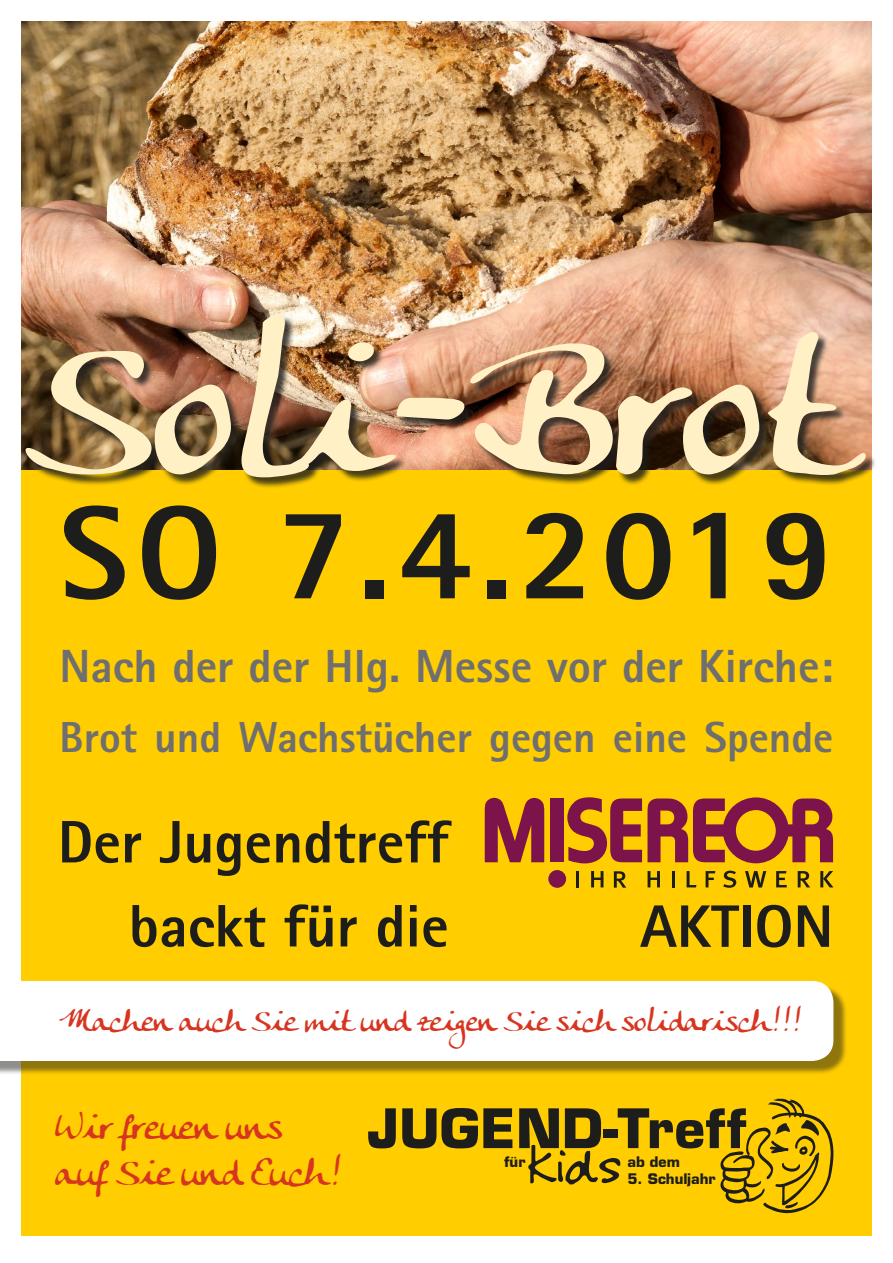
<style>
.page{position:relative;width:893px;height:1263px;background:#fff}
.page>*{position:absolute;margin:0;border:0;box-sizing:border-box;transform-origin:0 0}
.t1{font:199.05px "Anke Calligraphic FG";color:#fff0c6}
.t2{font:800 132.45px "Rotis Sans Serif";letter-spacing:.06em;color:#1d1d1b}
.t3{font:64.65px "Cheryl Hand";color:#1d1d1b}
.t4{font:800 60px "Rotis Sans Serif";color:#1d1d1b}
.t5{font:700 52.95px "Eurostile";color:#1d1d1b}
.t6{font:800 46.5px "Rotis Sans Serif";color:#706f6f}
.t7{font:800 43.5px "Rotis Sans Serif";color:#706f6f}
.t8{font:37.05px "Anke Calligraphic FG";color:#d7351f}
.t9{font:30px "Anke Calligraphic FG";color:#d7351f}
.t10{font:700 14.25px "Eurostile";color:#1d1d1b}
</style>
<div class="page">
<img style="left:21px;top:21px;width:851px;height:449px">
<div style="left:21px;top:470px;width:851px;height:765px;background:#ffcd00"></div>
<div style="left:27px;top:315px;width:850px;height:174px;background:#1d1d1b;opacity:.8"></div>
<div style="left:0;top:985px;width:847px;height:89px;background:#1d1d1b;opacity:.5"></div>
<div style="left:0;top:981px;width:833px;height:80px;background:#fff"></div>
<svg style="left:485px;top:798px;width:59px;height:64px"></svg>
<div style="left:551px;top:798px;width:13px;height:64px;background:#7d134b"></div>
<div style="left:548px;top:870px;width:18px;height:18px;background:#7d134b;border-radius:50%"></div>
<svg style="left:567px;top:797px;width:266px;height:66px"></svg>
<svg style="left:648px;top:871px;width:12px;height:16px"></svg>
<hr style="left:672px;top:871px;width:3px;height:16px;background:#1d1d1b">
<svg style="left:687px;top:871px;width:9px;height:16px"></svg>
<svg style="left:706px;top:871px;width:9px;height:16px"></svg>
<svg style="left:723px;top:871px;width:13px;height:17px"></svg>
<svg style="left:745px;top:871px;width:21px;height:16px"></svg>
<svg style="left:776px;top:871px;width:11px;height:16px"></svg>
<svg style="left:798px;top:871px;width:12px;height:16px"></svg>
<svg style="left:820px;top:871px;width:13px;height:16px"></svg>
<hr style="left:576px;top:871px;width:3px;height:16px;background:#1d1d1b">
<svg style="left:591px;top:871px;width:12px;height:16px"></svg>
<svg style="left:614px;top:871px;width:12px;height:17px"></svg>
<svg style="left:720px;top:1098px;width:114px;height:115px"></svg>
<p class="t1" style="left:26px;top:289px;width:822px">Soli-Brot</p>
<p class="t2" style="left:60px;top:469px;width:775px">SO 7.4.2019</p>
<p class="t6" style="left:60px;top:637px;width:775px">Nach der der Hlg. Messe vor der Kirche:</p>
<p class="t7" style="left:60px;top:710px;width:775px">Brot und Wachstücher gegen eine Spende</p>
<p class="t4" style="left:58px;top:804px;width:393px">Der Jugendtreff</p>
<p class="t4" style="left:129px;top:888px;width:321px">backt für die</p>
<p class="t4" style="left:640px;top:888px;width:195px">AKTION</p>
<p class="t9" style="left:60px;top:1003px;width:743px">Machen auch Sie mit und zeigen Sie sich solidarisch!!!</p>
<p class="t8" style="left:55px;top:1105px;width:229px">Wir freuen uns</p>
<p class="t8" style="left:55px;top:1151px;width:287px">auf Sie und Euch!</p>
<p class="t5" style="left:367px;top:1096px;width:381px">JUGEND-Treff</p>
<p class="t10" style="left:504px;top:1153px;width:23px">für</p>
<p class="t3" style="left:527px;top:1127px;width:96px">Kids</p>
<p class="t10" style="left:627px;top:1153px;width:54px">ab dem</p>
<p class="t10" style="left:627px;top:1170px;width:90px">5. Schuljahr</p>
</div>
